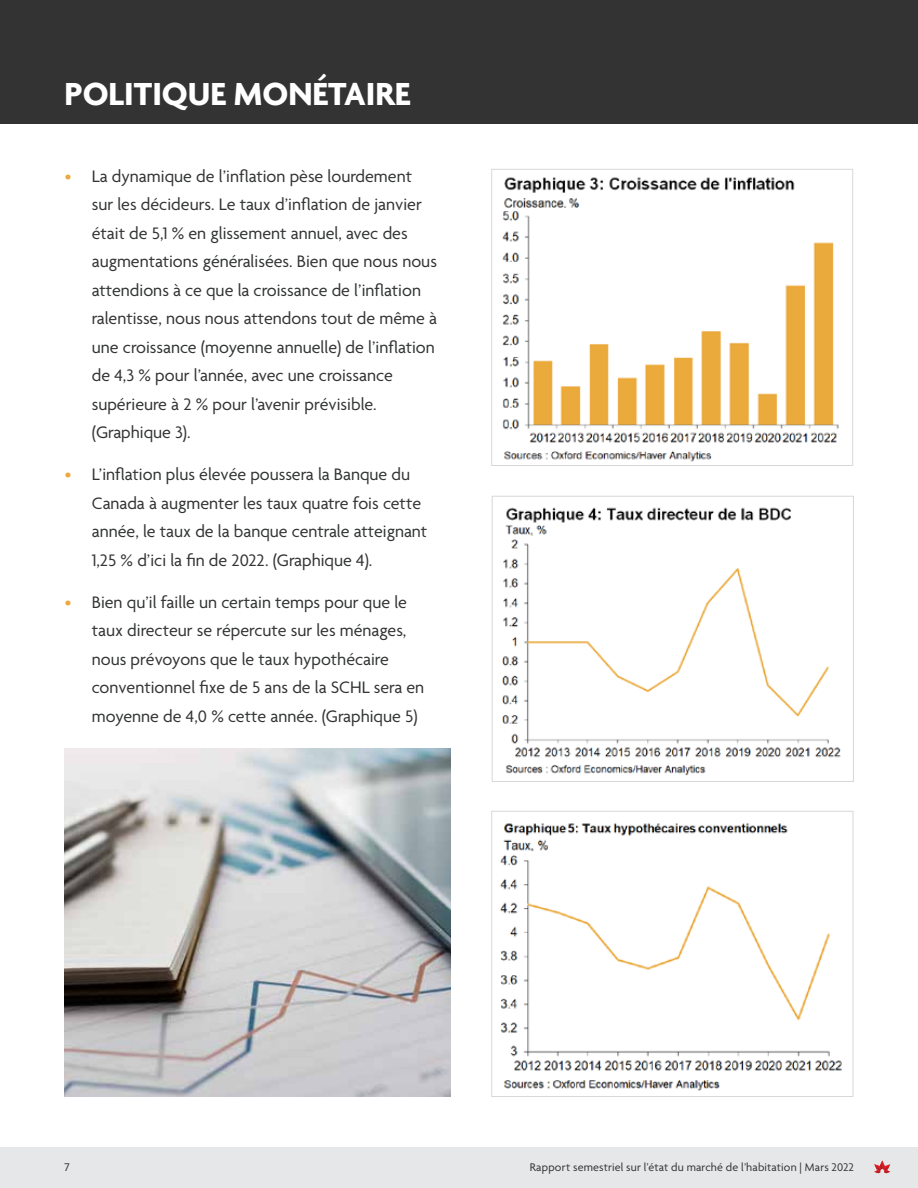
<style>
.page{position:relative;width:918px;height:1188px;background:#fff}
.page>*{position:absolute;margin:0;border:0;box-sizing:border-box;transform-origin:0 0}
.t1{font:700 34.5px "Agenda";color:#fff}
.t2{font:18px/28.5px "Agenda";color:#323333}
.t3{font:12px "Agenda";letter-spacing:.015em;color:#323333}
.s1{color:#ebaa3c}
</style>
<div class="page">
<div style="left:0;top:1147px;width:918px;height:41px;background:#e6e7e8"></div>
<svg style="left:874px;top:1160px;width:16px;height:13px"></svg>
<div style="left:0;top:0;width:918px;height:124px;background:#333"></div>
<img style="left:502px;top:177px;width:337px;height:285px">
<img style="left:503px;top:507px;width:338px;height:269px">
<img style="left:500px;top:823px;width:342px;height:268px">
<img style="left:65px;top:748px;width:385px;height:349px">
<h1 class="t1" style="left:64px;top:75px;width:348px">POLITIQUE MONÉTAIRE</h1>
<p class="t2" style="left:92px;top:163px;width:347px;text-indent:-27px"><span class="s1">•</span> La dynamique de l’inflation pèse lourdement sur les décideurs. Le taux d’inflation de janvier était de 5,1 % en glissement annuel, avec des augmentations généralisées. Bien que nous nous attendions à ce que la croissance de l’inflation ralentisse, nous nous attendons tout de même à une croissance (moyenne annuelle) de l’inflation de 4,3 % pour l’année, avec une croissance supérieure à 2 % pour l’avenir prévisible. (Graphique 3).</p>
<p class="t2" style="left:92px;top:461px;width:337px;text-indent:-27px"><span class="s1">•</span> L’inflation plus élevée poussera la Banque du Canada à augmenter les taux quatre fois cette année, le taux de la banque centrale atteignant 1,25 % d’ici la fin de 2022. (Graphique 4).</p>
<p class="t2" style="left:92px;top:589px;width:334px;text-indent:-27px"><span class="s1">•</span> Bien qu’il faille un certain temps pour que le taux directeur se répercute sur les ménages, nous prévoyons que le taux hypothécaire conventionnel fixe de 5 ans de la SCHL sera en moyenne de 4,0 % cette année. (Graphique 5)</p>
<p class="t3" style="left:64px;top:1161px;width:7px">7</p>
<p class="t3" style="left:530px;top:1161px;width:326px">Rapport semestriel sur l’état du marché de l’habitation | Mars 2022</p>
</div>
